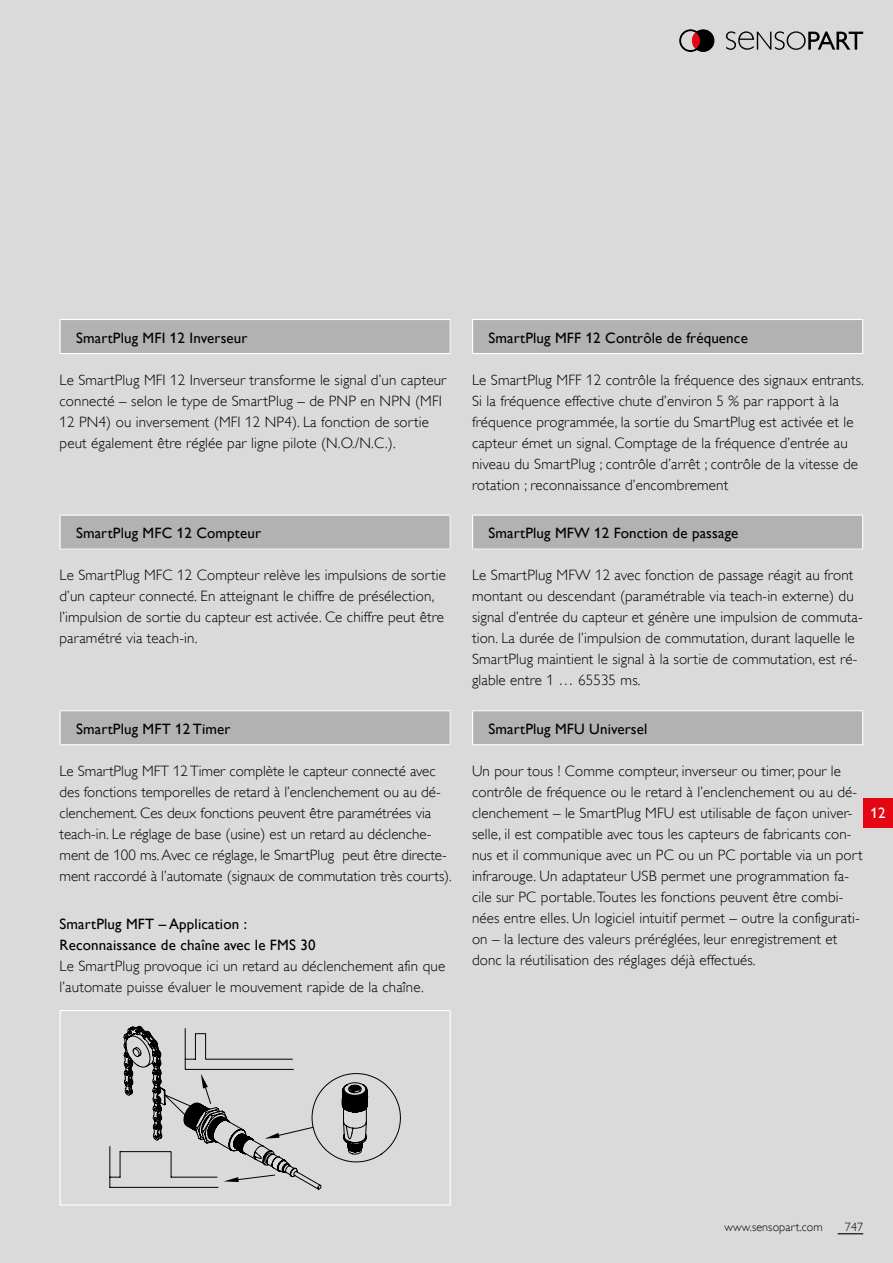
<style>
.page{position:relative;width:893px;height:1263px;background:#dadada}
.page>*{position:absolute;margin:0;border:0;box-sizing:border-box;transform-origin:0 0}
.t1{font:300 15px/21px "Gill Alt One";letter-spacing:.01em;color:#000}
.t2{font:15px/21px "Gill Alt One";letter-spacing:.01em;color:#000}
.t3{font:15px "Gill Alt One";color:#fff}
.t4{font:300 12px "Gill Alt One";letter-spacing:.01em;color:#000}
</style>
<div class="page">
<svg style="left:726px;top:31px;width:137px;height:19px"></svg>
<svg style="left:680px;top:30px;width:34px;height:22px"></svg>
<svg style="left:838px;top:1233px;width:25px;height:1px"></svg>
<div style="left:863px;top:798px;width:30px;height:29px;background:#e30613"></div>
<div style="left:60px;top:319px;width:390px;height:34px;background:#b3b2b2"></div>
<hr style="left:60px;top:353px;width:391px;height:1px;background:#fff">
<hr style="left:60px;top:319px;width:391px;height:1px;background:#fff">
<hr style="left:60px;top:320px;width:1px;height:33px;background:#fff">
<hr style="left:450px;top:320px;width:1px;height:33px;background:#fff">
<div style="left:473px;top:319px;width:390px;height:34px;background:#b3b2b2"></div>
<hr style="left:472px;top:353px;width:391px;height:1px;background:#fff">
<hr style="left:472px;top:319px;width:391px;height:1px;background:#fff">
<hr style="left:472px;top:320px;width:1px;height:33px;background:#fff">
<hr style="left:862px;top:320px;width:1px;height:33px;background:#fff">
<div style="left:60px;top:515px;width:390px;height:34px;background:#b3b2b2"></div>
<hr style="left:60px;top:549px;width:391px;height:1px;background:#fff">
<hr style="left:60px;top:514px;width:391px;height:2px;background:#fff">
<hr style="left:60px;top:516px;width:1px;height:33px;background:#fff">
<hr style="left:450px;top:516px;width:1px;height:33px;background:#fff">
<div style="left:473px;top:515px;width:390px;height:34px;background:#b3b2b2"></div>
<hr style="left:472px;top:549px;width:391px;height:1px;background:#fff">
<hr style="left:472px;top:514px;width:391px;height:2px;background:#fff">
<hr style="left:472px;top:516px;width:1px;height:33px;background:#fff">
<hr style="left:862px;top:516px;width:1px;height:33px;background:#fff">
<div style="left:473px;top:711px;width:390px;height:34px;background:#b3b2b2"></div>
<hr style="left:472px;top:744px;width:391px;height:1px;background:#fff">
<hr style="left:472px;top:710px;width:391px;height:1px;background:#fff">
<hr style="left:472px;top:711px;width:1px;height:33px;background:#fff">
<hr style="left:862px;top:711px;width:1px;height:33px;background:#fff">
<div style="left:60px;top:711px;width:390px;height:34px;background:#b3b2b2"></div>
<hr style="left:60px;top:744px;width:391px;height:1px;background:#fff">
<hr style="left:60px;top:710px;width:391px;height:1px;background:#fff">
<hr style="left:60px;top:711px;width:1px;height:33px;background:#fff">
<hr style="left:450px;top:711px;width:1px;height:33px;background:#fff">
<svg style="left:109px;top:1035px;width:292px;height:153px"></svg>
<svg style="left:124px;top:1026px;width:250px;height:164px"></svg>
<div style="left:60px;top:1010px;width:391px;height:195px;border:1px solid #fff"></div>
<p class="t2" style="left:76px;top:327px;width:173px">SmartPlug MFI 12 Inverseur</p>
<p class="t1" style="left:60px;top:369px;width:388px">Le SmartPlug MFI 12 Inverseur transforme le signal d’un capteur connecté – selon le type de SmartPlug – de PNP en NPN (MFI 12 PN4) ou inversement (MFI 12 NP4). La fonction de sortie peut également être réglée par ligne pilote (N.O./N.C.).</p>
<p class="t2" style="left:76px;top:523px;width:186px">SmartPlug MFC 12 Compteur</p>
<p class="t1" style="left:60px;top:565px;width:388px">Le SmartPlug MFC 12 Compteur relève les impulsions de sortie d’un capteur connecté. En atteignant le chiffre de présélection, l’impulsion de sortie du capteur est activée. Ce chiffre peut être paramétré via teach-in.</p>
<p class="t2" style="left:76px;top:718px;width:156px">SmartPlug MFT 12 Timer</p>
<p class="t1" style="left:60px;top:760px;width:394px">Le SmartPlug MFT 12 Timer complète le capteur connecté avec des fonctions temporelles de retard à l’enclenchement ou au dé&shy;clenchement. Ces deux fonctions peuvent être paramétrées via teach-in. Le réglage de base (usine) est un retard au déclenche&shy;ment de 100 ms. Avec ce réglage, le SmartPlug peut être directe&shy;ment raccordé à l’automate (signaux de commutation très courts).</p>
<p class="t2" style="left:60px;top:913px;width:257px">SmartPlug MFT – Application :<br>Reconnaissance de chaîne avec le FMS 30</p>
<p class="t1" style="left:60px;top:955px;width:387px">Le SmartPlug provoque ici un retard au déclenchement afin que l’automate puisse évaluer le mouvement rapide de la chaîne.</p>
<p class="t2" style="left:488px;top:327px;width:261px">SmartPlug MFF 12 Contrôle de fréquence</p>
<p class="t1" style="left:472px;top:369px;width:393px">Le SmartPlug MFF 12 contrôle la fréquence des signaux entrants.<br>Si la fréquence effective chute d’environ 5 % par rapport à la fréquence programmée, la sortie du SmartPlug est activée et le capteur émet un signal. Comptage de la fréquence d’entrée au niveau du SmartPlug ; contrôle d’arrêt ; contrôle de la vitesse de rotation ; reconnaissance d’encombrement</p>
<p class="t2" style="left:488px;top:523px;width:251px">SmartPlug MFW 12 Fonction de passage</p>
<p class="t1" style="left:472px;top:565px;width:392px">Le SmartPlug MFW 12 avec fonction de passage réagit au front montant ou descendant (paramétrable via teach-in externe) du signal d’entrée du capteur et génère une impulsion de commuta&shy;tion. La durée de l’impulsion de commutation, durant laquelle le SmartPlug maintient le signal à la sortie de commutation, est ré&shy;glable entre 1 … 65535 ms.</p>
<p class="t2" style="left:488px;top:718px;width:160px">SmartPlug MFU Universel</p>
<p class="t1" style="left:472px;top:760px;width:392px">Un pour tous ! Comme compteur, inverseur ou timer, pour le contrôle de fréquence ou le retard à l’enclenchement ou au dé&shy;clenchement – le SmartPlug MFU est utilisable de façon univer&shy;selle, il est compatible avec tous les capteurs de fabricants con&shy;nus et il communique avec un PC ou un PC portable via un port infrarouge. Un adaptateur USB permet une programmation fa&shy;cile sur PC portable. Toutes les fonctions peuvent être combi&shy;nées entre elles. Un logiciel intuitif permet – outre la configurati&shy;on – la lecture des valeurs préréglées, leur enregistrement et donc la réutilisation des réglages déjà effectués.</p>
<p class="t3" style="left:870px;top:804px;width:17px">12</p>
<p class="t4" style="left:725px;top:1220px;width:100px">www.sensopart.com</p>
<p class="t4" style="left:845px;top:1220px;width:20px">747</p>
</div>
